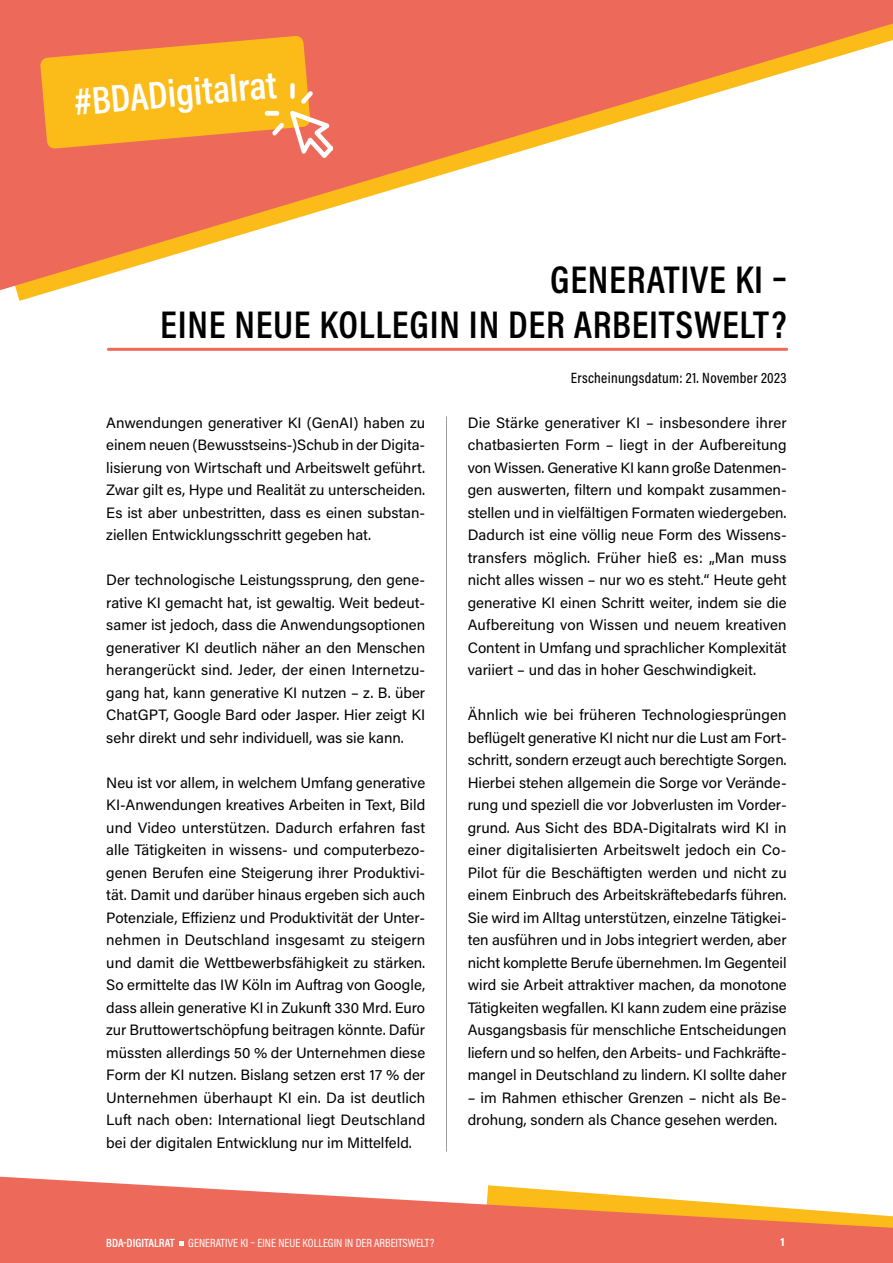
<style>
.page{position:relative;width:893px;height:1263px;background:#fff}
.page>*{position:absolute;margin:0;border:0;box-sizing:border-box;transform-origin:0 0}
.Fließtext{font:600 39px/45px "Acumin Pro Cond";letter-spacing:.02em;color:#000;text-align:right}
.p_pos{font:600 39px "Acumin Pro Cond";color:#fff}
.Fließtext-2{font:15px/22.5px "Acumin Pro";color:#000;text-align:justify}
.Fließtext-3{font:500 15px "Acumin Pro Cond";letter-spacing:.02em;color:#000}
.t1{font:12px "Acumin Pro Cond";color:#fff}
.t2{font:700 12px "Acumin Pro";color:#fff}
.s1{font-weight:600}
</style>
<div class="page">
<svg style="left:0;top:0;width:893px;height:290px"></svg>
<hr style="left:446px;top:416px;width:1px;height:735px;background:#9c9d9d">
<hr style="left:108px;top:348px;width:679px;height:3px;background:#ed6a5a">
<svg style="left:0;top:1176px;width:893px;height:87px;fill:#ed6a5a"></svg>
<svg style="left:179px;top:1241px;width:5px;height:5px"></svg>
<svg style="left:40px;top:36px;width:293px;height:122px;background:#f6a332"></svg>
<div style="left:265px;top:111px;width:14px;height:5px;background:#fff;border-radius:2px"></div>
<div style="left:290px;top:83px;width:5px;height:16px;background:#fff;border-radius:2px"></div>
<p class="p_pos" style="left:72px;top:77px;width:205px;rotate:-5deg">#BDADigitalrat</p>
<p class="Fließtext" style="left:160px;top:256px;width:628px">GENERATIVE KI –<br>EINE NEUE KOLLEGIN IN DER ARBEITSWELT?</p>
<p class="Fließtext-3" style="left:571px;top:368px;width:217px">Erscheinungsdatum: 21. November 2023</p>
<p class="Fließtext-2" style="left:106px;top:410px;width:320px">Anwendungen generativer KI (GenAI) haben zu einem neuen (Bewusstseins-)Schub in der Digita&shy;lisierung von Wirtschaft und Arbeitswelt geführt.<br>Zwar gilt es, Hype und Realität zu unterscheiden.<br>Es ist aber unbestritten, dass es einen substan&shy;ziellen Entwicklungsschritt gegeben hat.</p>
<p class="Fließtext-2" style="left:106px;top:568px;width:320px">Der technologische Leistungssprung, den gene&shy;rative KI gemacht hat, ist gewaltig. Weit bedeut&shy;samer ist jedoch, dass die Anwendungsoptionen generativer KI deutlich näher an den Menschen herangerückt sind. Jeder, der einen Internetzu&shy;gang hat, kann generative KI nutzen – z. B. über ChatGPT, Google Bard oder Jasper. Hier zeigt KI sehr direkt und sehr individuell, was sie kann.</p>
<p class="Fließtext-2" style="left:106px;top:770px;width:320px">Neu ist vor allem, in welchem Umfang generative KI-Anwendungen kreatives Arbeiten in Text, Bild und Video unterstützen. Dadurch erfahren fast alle Tätigkeiten in wissens- und computerbezo&shy;genen Berufen eine Steigerung ihrer Produktivi&shy;tät. Damit und darüber hinaus ergeben sich auch Potenziale, Effizienz und Produktivität der Unter&shy;nehmen in Deutschland insgesamt zu steigern und damit die Wettbewerbsfähigkeit zu stärken.<br>So ermittelte das IW Köln im Auftrag von Google, dass allein generative KI in Zukunft 330 Mrd. Euro zur Bruttowertschöpfung beitragen könnte. Dafür müssten allerdings 50 % der Unternehmen diese Form der KI nutzen. Bislang setzen erst 17 % der Unternehmen überhaupt KI ein. Da ist deutlich Luft nach oben: International liegt Deutschland bei der digitalen Entwicklung nur im Mittelfeld.</p>
<p class="Fließtext-2" style="left:468px;top:410px;width:321px">Die Stärke generativer KI – insbesondere ihrer chatbasierten Form – liegt in der Aufbereitung von Wissen. Generative KI kann große Datenmen&shy;gen auswerten, filtern und kompakt zusammen&shy;stellen und in vielfältigen Formaten wiedergeben.<br>Dadurch ist eine völlig neue Form des Wissens&shy;transfers möglich. Früher hieß es: „Man muss nicht alles wissen – nur wo es steht.“ Heute geht generative KI einen Schritt weiter, indem sie die Aufbereitung von Wissen und neuem kreativen Content in Umfang und sprachlicher Komplexität variiert – und das in hoher Geschwindigkeit.</p>
<p class="Fließtext-2" style="left:468px;top:703px;width:320px">Ähnlich wie bei früheren Technologiesprüngen beflügelt generative KI nicht nur die Lust am Fort&shy;schritt, sondern erzeugt auch berechtigte Sorgen.<br>Hierbei stehen allgemein die Sorge vor Verände&shy;rung und speziell die vor Jobverlusten im Vorder&shy;grund. Aus Sicht des BDA-Digitalrats wird KI in einer digitalisierten Arbeitswelt jedoch ein Co-Pilot für die Beschäftigten werden und nicht zu einem Einbruch des Arbeitskräftebedarfs führen.<br>Sie wird im Alltag unterstützen, einzelne Tätigkei&shy;ten ausführen und in Jobs integriert werden, aber nicht komplette Berufe übernehmen. Im Gegenteil wird sie Arbeit attraktiver machen, da monotone Tätigkeiten wegfallen. KI kann zudem eine präzise Ausgangsbasis für menschliche Entscheidungen liefern und so helfen, den Arbeits- und Fachkräfte&shy;mangel in Deutschland zu lindern. KI sollte daher</p>
<p class="Fließtext-2" style="left:468px;top:1085px;width:320px">– im Rahmen ethischer Grenzen – nicht als Be&shy;drohung, sondern als Chance gesehen werden.</p>
<p class="t1" style="left:106px;top:1235px;width:329px"><span class="s1">BDA-DIGITALRAT</span> GENERATIVE KI – EINE NEUE KOLLEGIN IN DER ARBEITSWELT?</p>
<p class="t2" style="left:780px;top:1234px;width:6px">1</p>
</div>
